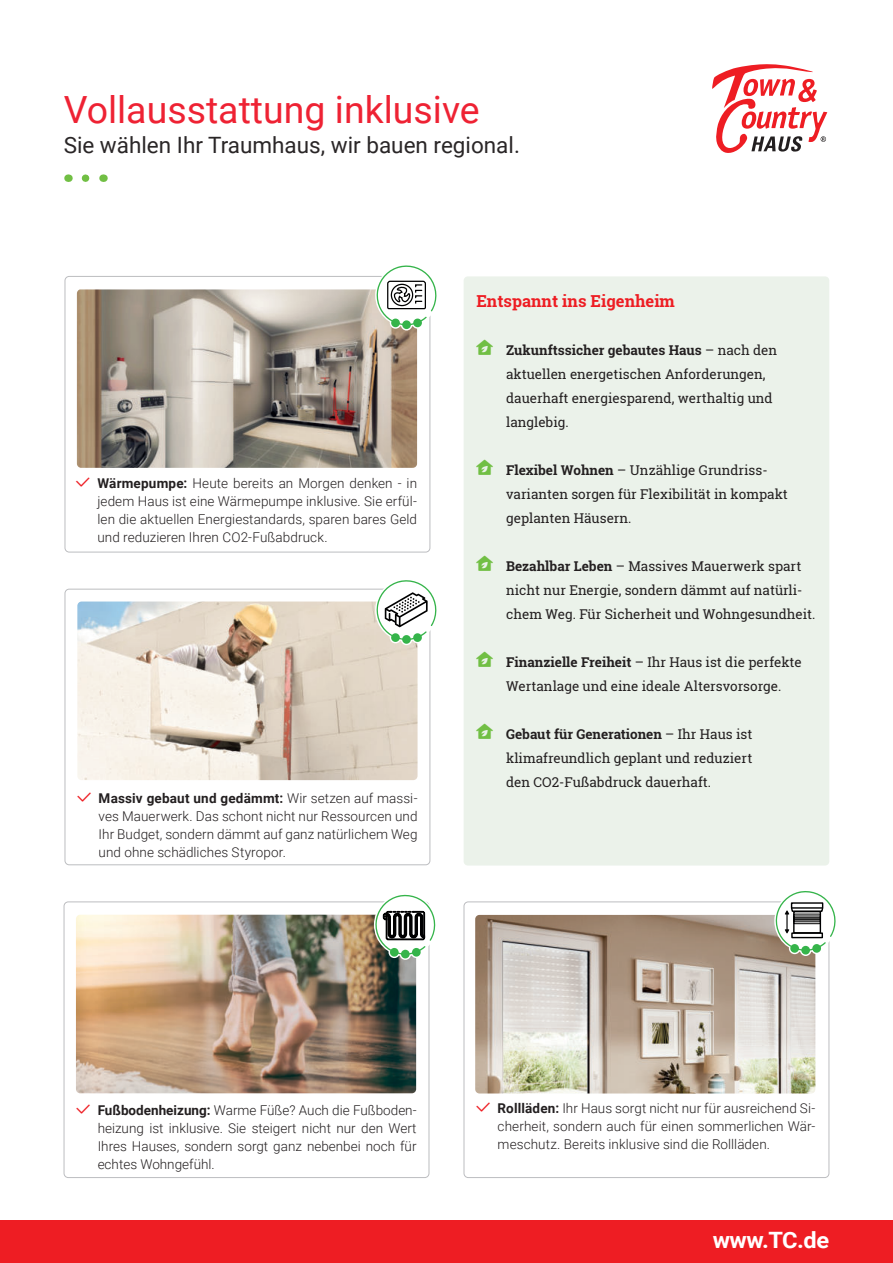
<style>
.page{position:relative;width:893px;height:1263px;background:#fff}
.page>*{position:absolute;margin:0;border:0;box-sizing:border-box;transform-origin:0 0}
.t1{font:37.5px "Roboto";color:#ee1b2d}
.t2{font:22.5px "Roboto";color:#231f20}
.t3{font:700 22.5px "Roboto";letter-spacing:-.02em;color:#fff;scale:1.05 1}
.t4{font:700 16.5px "Roboto Slab";color:#ee1d23}
.t5{font:300 13.5px/18px "Roboto";letter-spacing:.005em;color:#231f20;text-align:justify}
.t6{font:13.5px/24px "Roboto Slab";color:#231f20}
.s1{font-weight:700}
</style>
<div class="page">
<svg style="left:86px;top:174px;width:4px;height:8px"></svg>
<div style="left:65px;top:276px;width:365px;height:276px;border:1px solid #bcbdc0;border-radius:4px"></div>
<img style="left:77px;top:289px;width:340px;height:179px">
<div style="left:464px;top:901px;width:365px;height:277px;border:1px solid #bcbdc0;border-radius:4px"></div>
<img style="left:475px;top:915px;width:340px;height:178px">
<div style="left:401px;top:319px;width:11px;height:12px;border:3px solid #fff;border-radius:50%"></div>
<div style="left:412px;top:317px;width:11px;height:12px;border:3px solid #fff;border-radius:50%"></div>
<div style="left:390px;top:317px;width:11px;height:12px;border:3px solid #fff;border-radius:50%"></div>
<svg style="left:402px;top:320px;width:9px;height:9px"></svg>
<svg style="left:375px;top:265px;width:62px;height:62px"></svg>
<div style="left:800px;top:944px;width:11px;height:12px;border:3px solid #fff;border-radius:50%"></div>
<div style="left:811px;top:943px;width:11px;height:11px;border:3px solid #fff;border-radius:50%"></div>
<div style="left:789px;top:943px;width:11px;height:11px;border:3px solid #fff;border-radius:50%"></div>
<svg style="left:774px;top:891px;width:62px;height:62px"></svg>
<div style="left:65px;top:589px;width:365px;height:276px;border:1px solid #bcbdc0;border-radius:4px"></div>
<img style="left:77px;top:601px;width:341px;height:179px">
<div style="left:401px;top:634px;width:11px;height:11px;border:3px solid #fff;border-radius:50%"></div>
<div style="left:412px;top:632px;width:11px;height:11px;border:3px solid #fff;border-radius:50%"></div>
<div style="left:390px;top:632px;width:11px;height:11px;border:3px solid #fff;border-radius:50%"></div>
<svg style="left:402px;top:635px;width:9px;height:9px"></svg>
<svg style="left:375px;top:580px;width:62px;height:62px"></svg>
<div style="left:64px;top:901px;width:365px;height:277px;border:1px solid #bcbdc0;border-radius:4px"></div>
<img style="left:76px;top:915px;width:340px;height:178px">
<div style="left:400px;top:948px;width:11px;height:12px;border:3px solid #fff;border-radius:50%"></div>
<div style="left:411px;top:946px;width:11px;height:12px;border:3px solid #fff;border-radius:50%"></div>
<div style="left:388px;top:946px;width:12px;height:12px;border:3px solid #fff;border-radius:50%"></div>
<svg style="left:374px;top:894px;width:62px;height:63px"></svg>
<svg style="left:712px;top:64px;width:116px;height:89px"></svg>
<div style="left:0;top:1220px;width:893px;height:43px;background:#ee1d23"></div>
<div style="left:464px;top:276px;width:365px;height:589px;background:#ebf2ea;border-radius:4px"></div>
<h1 class="t1" style="left:64px;top:95px;width:417px">Vollausstattung inklusive</h1>
<h2 class="t2" style="left:64px;top:136px;width:458px">Sie wählen Ihr Traumhaus, wir bauen regional.</h2>
<p class="t5" style="left:97px;top:473px;width:321px"><span class="s1">Wärmepumpe:</span> Heute bereits an Morgen denken - in jedem Haus ist eine Wärmepumpe inklusive. Sie erfül&shy;len die aktuellen Energiestandards, sparen bares Geld und reduzieren Ihren CO2-Fußabdruck.</p>
<p class="t5" style="left:99px;top:790px;width:320px"><span class="s1">Massiv gebaut und gedämmt:</span> Wir setzen auf massi&shy;ves Mauerwerk. Das schont nicht nur Ressourcen und Ihr Budget, sondern dämmt auf ganz natürlichem Weg und ohne schädliches Styropor.</p>
<p class="t4" style="left:476px;top:294px;width:200px">Entspannt ins Eigenheim</p>
<p class="t6" style="left:506px;top:339px;width:273px"><span class="s1">Zukunftssicher gebautes Haus</span> – nach den aktuellen energetischen Anforderungen, dauerhaft energiesparend, werthaltig und langlebig.</p>
<p class="t6" style="left:506px;top:459px;width:283px"><span class="s1">Flexibel Wohnen</span> – Unzählige Grundriss&shy;varianten sorgen für Flexibilität in kompakt geplanten Häusern.</p>
<p class="t6" style="left:506px;top:555px;width:311px"><span class="s1">Bezahlbar Leben</span> – Massives Mauerwerk spart nicht nur Energie, sondern dämmt auf natürli&shy;chem Weg. Für Sicherheit und Wohngesundheit.</p>
<p class="t6" style="left:506px;top:651px;width:297px"><span class="s1">Finanzielle Freiheit</span> – Ihr Haus ist die perfekte<br>Wertanlage und eine ideale Altersvorsorge.</p>
<p class="t6" style="left:506px;top:723px;width:248px;text-align:justify"><span class="s1">Gebaut für Generationen</span> – Ihr Haus ist klimafreundlich geplant und reduziert den CO2-Fußabdruck dauerhaft.</p>
<p class="t5" style="left:98px;top:1101px;width:320px"><span class="s1">Fußbodenheizung:</span> Warme Füße? Auch die Fußboden&shy;heizung ist inklusive. Sie steigert nicht nur den Wert Ihres Hauses, sondern sorgt ganz nebenbei noch für echtes Wohngefühl.</p>
<p class="t5" style="left:498px;top:1099px;width:319px"><span class="s1">Rollläden:</span> Ihr Haus sorgt nicht nur für ausreichend Si&shy;cherheit, sondern auch für einen sommerlichen Wär&shy;meschutz. Bereits inklusive sind die Rollläden.</p>
<h2 class="t3" style="left:713px;top:1231px;width:112px">www.TC.de</h2>
</div>
